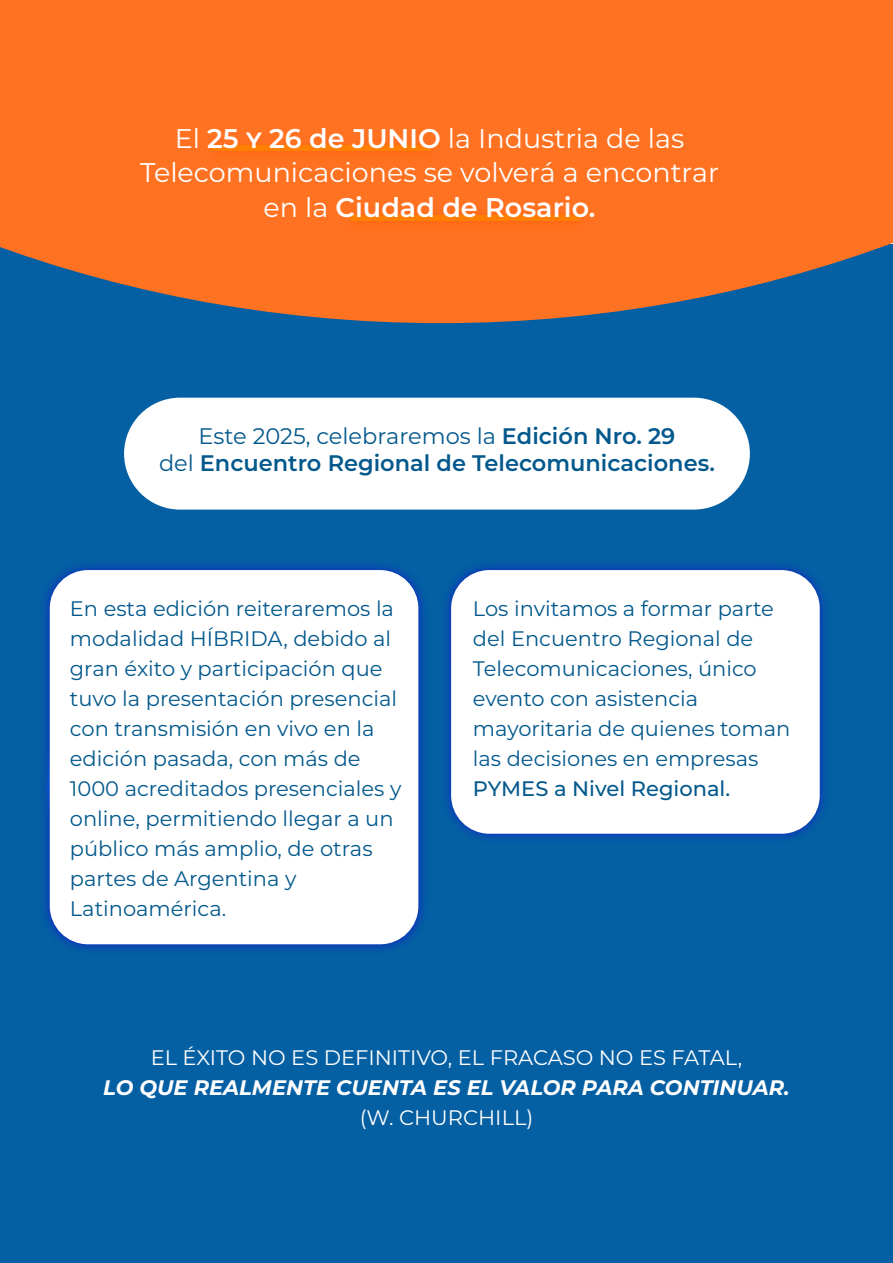
<style>
.page{position:relative;width:893px;height:1263px;background:#fff}
.page>*{position:absolute;margin:0;border:0;box-sizing:border-box;transform-origin:0 0}
.t1{font:27px/34.5px "Montserrat";color:#fff;text-align:center}
.t2{font:600 22.5px/27px "Montserrat";color:#03588c;text-align:center}
.t3{font:21px/30px "Montserrat";color:#03588c}
.t4{font:21px "Montserrat";color:#fff}
.t5{font:italic 700 21px "Montserrat";color:#fff}
.t6{font:500 21px "Montserrat";color:#03588c}
.s1{font-weight:600}
.s2{font-weight:400}
</style>
<div class="page">
<div style="left:0;top:244px;width:893px;height:1019px;background:#045fa3"></div>
<div style="left:124px;top:398px;width:626px;height:112px;background:#fff;border-radius:56px"></div>
<svg style="left:0;top:0;width:893px;height:323px;background:#ea702c"></svg>
<img style="left:339px;top:205px;width:255px;height:31px">
<div style="left:351px;top:216px;width:229px;height:5px;background:#ff7f00"></div>
<img style="left:200px;top:135px;width:245px;height:31px">
<div style="left:212px;top:146px;width:219px;height:5px;background:#ff7f00"></div>
<img style="left:45px;top:566px;width:378px;height:383px">
<div style="left:50px;top:570px;width:368px;height:374px;background:#fff;border-radius:38px"></div>
<img style="left:447px;top:566px;width:377px;height:272px">
<div style="left:451px;top:570px;width:369px;height:264px;background:#fff;border-radius:38px"></div>
<p class="t1" style="left:140px;top:120px;width:580px">El <span class="s1">25 y 26 de JUNIO</span> la Industria de las<br>Telecomunicaciones se volverá a encontrar en la <span class="s1">Ciudad de Rosario.</span></p>
<p class="t2" style="left:159px;top:422px;width:557px"><span class="s2">Este 2025, celebraremos la</span> Edición Nro. 29<br><span class="s2">del</span> Encuentro Regional de Telecomunicaciones.</p>
<p class="t3" style="left:70px;top:593px;width:333px">En esta edición reiteraremos la modalidad HÍBRIDA, debido al gran éxito y participación que tuvo la presentación presencial con transmisión en vivo en la edición pasada, con más de<br>1000 acreditados presenciales y online, permitiendo llegar a un público más amplio, de otras partes de Argentina y<br>Latinoamérica.</p>
<p class="t3" style="left:473px;top:593px;width:319px">Los invitamos a formar parte del Encuentro Regional de<br>Telecomunicaciones, único evento con asistencia mayoritaria de quienes toman las decisiones en empresas</p>
<p class="t6" style="left:473px;top:774px;width:259px">PYMES a Nivel Regional.</p>
<p class="t4" style="left:151px;top:1043px;width:593px">EL ÉXITO NO ES DEFINITIVO, EL FRACASO NO ES FATAL,</p>
<p class="t5" style="left:103px;top:1072px;width:688px">LO QUE REALMENTE CUENTA ES EL VALOR PARA CONTINUAR.</p>
<p class="t4" style="left:360px;top:1103px;width:175px">(W. CHURCHILL)</p>
</div>
